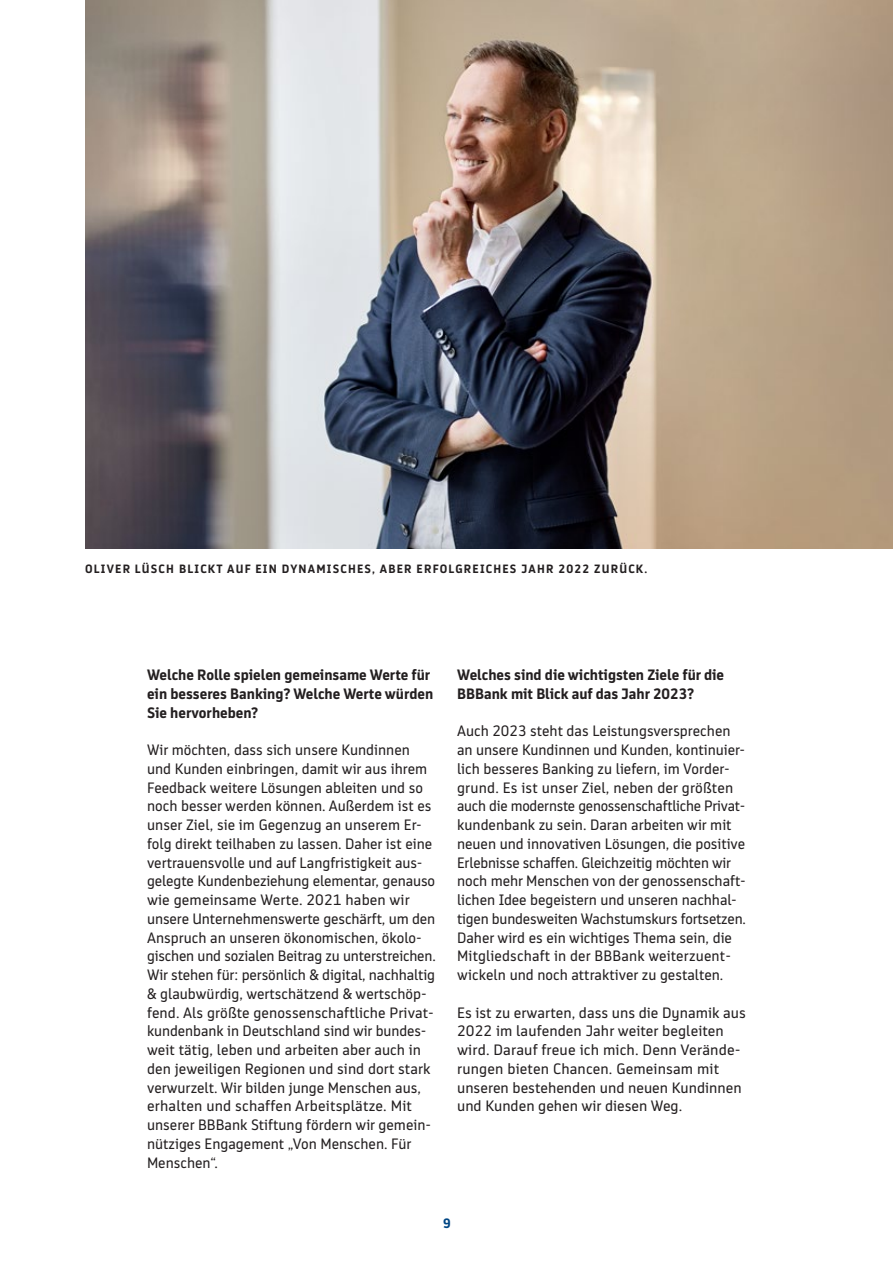
<style>
.page{position:relative;width:893px;height:1263px;background:#fff}
.page>*{position:absolute;margin:0;border:0;box-sizing:border-box;transform-origin:0 0}
.Copy{font:15px/18.8px "BB Bank Type";color:#231f20}
.Copy-2{font:700 15px/18.8px "BB Bank Type";color:#231f20}
.t1{font:700 13.5px "BB Bank Type";color:#004684}
.Bildunterschrift{font:700 12px "BB Bank Type";letter-spacing:.1em;color:#231f20}
</style>
<div class="page">
<img style="left:85px;top:0;width:808px;height:549px">
<p class="Bildunterschrift" style="left:85px;top:562px;width:564px">OLIVER LÜSCH BLICKT AUF EIN DYNAMISCHES, ABER ERFOLGREICHES JAHR 2022 ZURÜCK.</p>
<p class="Copy-2" style="left:147px;top:665px;width:288px">Welche Rolle spielen gemeinsame Werte für ein besseres Banking? Welche Werte würden<br>Sie hervorheben?</p>
<p class="Copy" style="left:147px;top:740px;width:290px">Wir möchten, dass sich unsere Kundinnen und Kunden einbringen, damit wir aus ihrem Feedback weitere Lösungen ableiten und so noch besser werden können. Außerdem ist es unser Ziel, sie im Gegenzug an unserem Er&shy;folg direkt teilhaben zu lassen. Daher ist eine vertrauensvolle und auf Langfristigkeit aus&shy;gelegte Kundenbeziehung elementar, genauso wie gemeinsame Werte. 2021 haben wir unsere Unternehmenswerte geschärft, um den Anspruch an unseren ökonomischen, ökolo&shy;gischen und sozialen Beitrag zu unterstreichen.<br>Wir stehen für: persönlich &amp; digital, nachhaltig &amp; glaubwürdig, wertschätzend &amp; wertschöp&shy;fend. Als größte genossenschaftliche Privat&shy;kundenbank in Deutschland sind wir bundes&shy;weit tätig, leben und arbeiten aber auch in den jeweiligen Regionen und sind dort stark verwurzelt. Wir bilden junge Menschen aus, erhalten und schaffen Arbeitsplätze. Mit unserer BBBank Stiftung fördern wir gemein&shy;nütziges Engagement „Von Menschen. Für Menschen“.</p>
<p class="Copy-2" style="left:457px;top:665px;width:269px">Welches sind die wichtigsten Ziele für die<br>BBBank mit Blick auf das Jahr 2023?</p>
<p class="Copy" style="left:457px;top:722px;width:290px">Auch 2023 steht das Leistungsversprechen an unsere Kundinnen und Kunden, kontinuier&shy;lich besseres Banking zu liefern, im Vorder&shy;grund. Es ist unser Ziel, neben der größten auch die modernste genossenschaftliche Privat&shy;kundenbank zu sein. Daran arbeiten wir mit neuen und innovativen Lösungen, die positive Erlebnisse schaffen. Gleichzeitig möchten wir noch mehr Menschen von der genossenschaft&shy;lichen Idee begeistern und unseren nachhal&shy;tigen bundesweiten Wachstumskurs fortsetzen.<br>Daher wird es ein wichtiges Thema sein, die Mitgliedschaft in der BBBank weiterzuent&shy;wickeln und noch attraktiver zu gestalten.</p>
<p class="Copy" style="left:457px;top:1003px;width:290px">Es ist zu erwarten, dass uns die Dynamik aus 2022 im laufenden Jahr weiter begleiten wird. Darauf freue ich mich. Denn Verände&shy;rungen bieten Chancen. Gemeinsam mit unseren bestehenden und neuen Kundinnen und Kunden gehen wir diesen Weg.</p>
<p class="t1" style="left:443px;top:1215px;width:9px">9</p>
</div>
